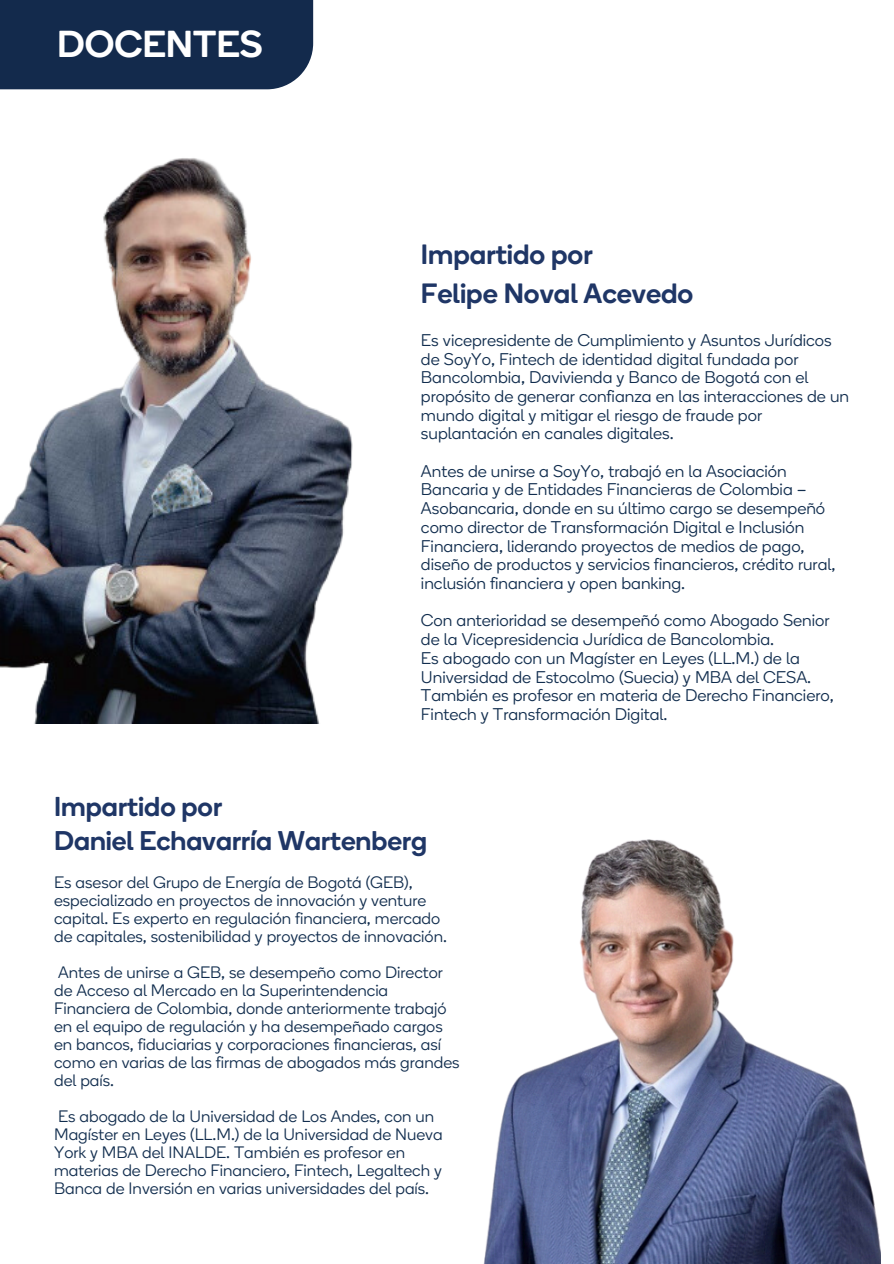
<style>
.page{position:relative;width:894px;height:1264px;background:#fff}
.page>*{position:absolute;margin:0;border:0;box-sizing:border-box;transform-origin:0 0}
.t1{font:500 37.5px "HILVCC Boing";color:#fff}
.t2{font:500 27.9px/38.8px "HILVCC Boing";color:#1f3666}
.t3{font:500 27.3px "HILVCC Boing";color:#1f3666}
.t4{font:500 27px "HILVCC Boing";color:#1f3666}
.t5{font:300 16.95px/18.8px "HILVCC Boing";color:#112d4e}
.t6{font:300 16.5px/18px "HILVCC Boing";color:#112d4e}
</style>
<div class="page">
<div style="left:0;top:0;width:313px;height:89px;background:#132a4c"></div>
<img style="left:484px;top:839px;width:396px;height:424px">
<img style="left:0;top:158px;width:353px;height:566px">
<h1 class="t1" style="left:57px;top:18px;width:207px">DOCENTES</h1>
<p class="t2" style="left:421px;top:234px;width:274px">Impartido por<br>Felipe Noval Acevedo</p>
<h2 class="t5" style="left:421px;top:330px;width:429px">Es vicepresidente de Cumplimiento y Asuntos Jurídicos de SoyYo, Fintech de identidad digital fundada por Bancolombia, Davivienda y Banco de Bogotá con el propósito de generar confianza en las interacciones de un mundo digital y mitigar el riesgo de fraude por suplantación en canales digitales.</h2>
<p class="t5" style="left:421px;top:461px;width:416px">Antes de unirse a SoyYo, trabajó en la Asociación Bancaria y de Entidades Financieras de Colombia – Asobancaria, donde en su último cargo se desempeñó como director de Transformación Digital e Inclusión Financiera, liderando proyectos de medios de pago, diseño de productos y servicios financieros, crédito rural, inclusión financiera y open banking.</p>
<p class="t5" style="left:421px;top:611px;width:410px">Con anterioridad se desempeñó como Abogado Senior de la Vicepresidencia Jurídica de Bancolombia.</p>
<p class="t5" style="left:421px;top:648px;width:414px">Es abogado con un Magíster en Leyes (LL.M.) de la Universidad de Estocolmo (Suecia) y MBA del CESA.<br>También es profesor en materia de Derecho Financiero, Fintech y Transformación Digital.</p>
<p class="t3" style="left:54px;top:788px;width:169px">Impartido por</p>
<p class="t4" style="left:54px;top:822px;width:374px">Daniel Echavarría Wartenberg</p>
<h2 class="t6" style="left:54px;top:873px;width:394px">Es asesor del Grupo de Energía de Bogotá (GEB), especializado en proyectos de innovación y venture capital. Es experto en regulación financiera, mercado de capitales, sostenibilidad y proyectos de innovación.</h2>
<p class="t6" style="left:54px;top:963px;width:407px">Antes de unirse a GEB, se desempeño como Director de Acceso al Mercado en la Superintendencia Financiera de Colombia, donde anteriormente trabajó en el equipo de regulación y ha desempeñado cargos en bancos, fiduciarias y corporaciones financieras, así como en varias de las firmas de abogados más grandes del país.</p>
<p class="t6" style="left:54px;top:1107px;width:390px">Es abogado de la Universidad de Los Andes, con un Magíster en Leyes (LL.M.) de la Universidad de Nueva York y MBA del INALDE. También es profesor en materias de Derecho Financiero, Fintech, Legaltech y Banca de Inversión en varias universidades del país.</p>
</div>
